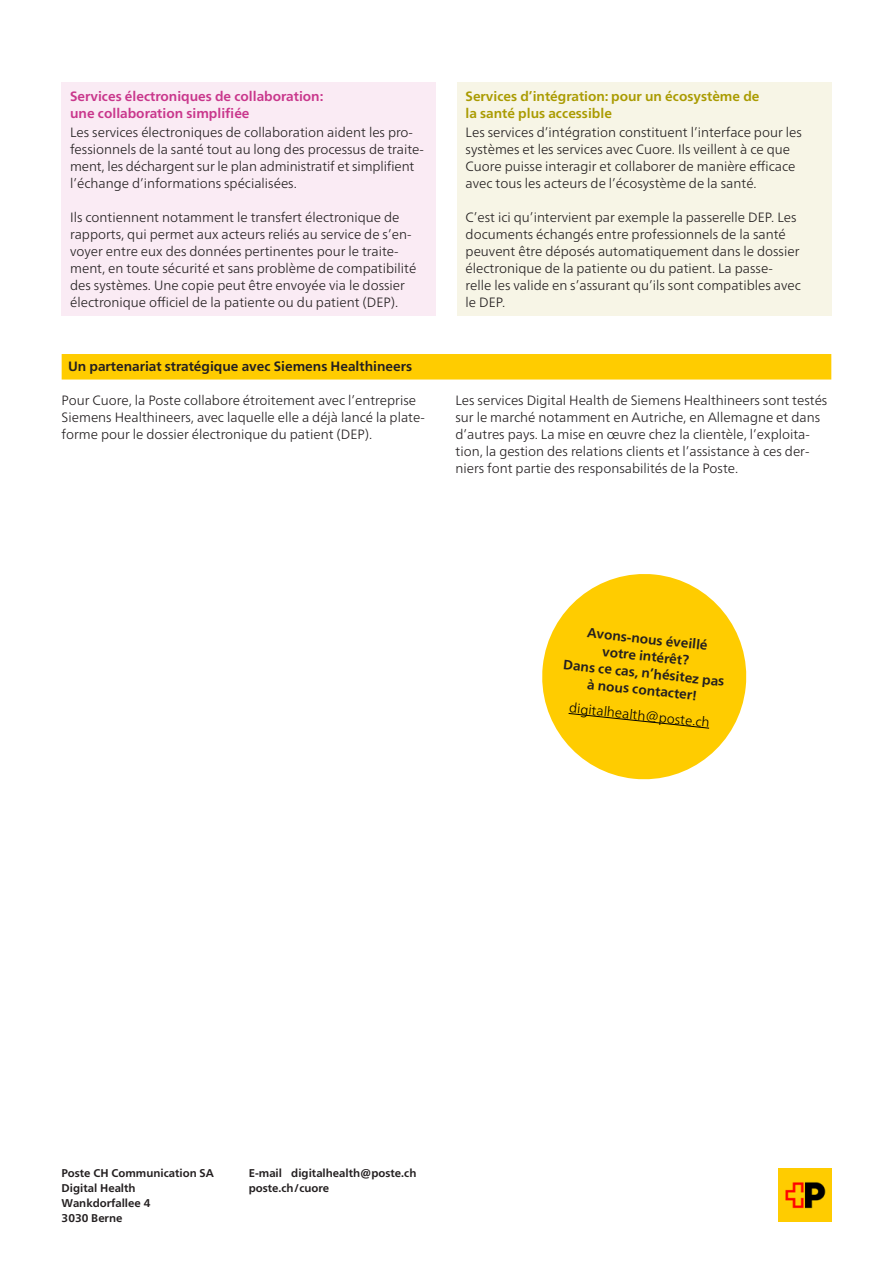
<style>
.page{position:relative;width:893px;height:1263px;background:#fff}
.page>*{position:absolute;margin:0;border:0;box-sizing:border-box;transform-origin:0 0}
.t1{font:300 13.5px/17px "Frutiger Neue LT Pro";color:#231f20}
.t2{font:700 13.5px/17px "Frutiger Neue LT Pro";color:#231f20;text-align:center}
.t3{font:700 13.5px/17px "Frutiger Neue LT Pro";color:#c9378c}
.t4{font:700 13.5px/17px "Frutiger Neue LT Pro";color:#aa9b01}
.t5{font:300 13.5px "Frutiger Neue LT Pro";color:#000}
.t6{font:700 11.25px/14.9px "Frutiger Neue LT Pro";color:#231f20}
</style>
<div class="page">
<div style="left:62px;top:354px;width:769px;height:25px;background:#fc0"></div>
<div style="left:62px;top:82px;width:374px;height:234px;background:#faebf4"></div>
<div style="left:457px;top:82px;width:374px;height:234px;background:#f7f5e6"></div>
<svg style="left:542px;top:574px;width:205px;height:206px;fill:#fc0"></svg>
<svg style="left:568px;top:713px;width:142px;height:16px;background:#efbf00"></svg>
<img style="left:778px;top:1168px;width:53px;height:53px">
<p class="t3" style="left:70px;top:88px;width:255px">Services électroniques de collaboration: une collaboration simplifiée</p>
<p class="t1" style="left:70px;top:124px;width:355px">Les services électroniques de collaboration aident les pro&shy;fessionnels de la santé tout au long des processus de traite&shy;ment, les déchargent sur le plan administratif et simplifient l’échange d’informations spécialisées.</p>
<p class="t1" style="left:70px;top:209px;width:348px">Ils contiennent notamment le transfert électronique de rapports, qui permet aux acteurs reliés au service de s’en&shy;voyer entre eux des données pertinentes pour le traite&shy;ment, en toute sécurité et sans problème de compatibilité des systèmes. Une copie peut être envoyée via le dossier électronique officiel de la patiente ou du patient (DEP).</p>
<p class="t4" style="left:466px;top:88px;width:295px">Services d’intégration: pour un écosystème de la santé plus accessible</p>
<p class="t1" style="left:466px;top:124px;width:338px">Les services d’intégration constituent l’interface pour les systèmes et les services avec Cuore. Ils veillent à ce que Cuore puisse interagir et collaborer de manière efficace avec tous les acteurs de l’écosystème de la santé.</p>
<p class="t1" style="left:466px;top:209px;width:337px">C’est ici qu’intervient par exemple la passerelle DEP. Les documents échangés entre professionnels de la santé peuvent être déposés automatiquement dans le dossier électronique de la patiente ou du patient. La passe&shy;relle les valide en s’assurant qu’ils sont compatibles avec le DEP.</p>
<p class="t2" style="left:68px;top:358px;width:346px">Un partenariat stratégique avec Siemens Healthineers</p>
<p class="t1" style="left:62px;top:392px;width:365px">Pour Cuore, la Poste collabore étroitement avec l’entreprise<br>Siemens Healthineers, avec laquelle elle a déjà lancé la plate&shy;forme pour le dossier électronique du patient (DEP).</p>
<p class="t1" style="left:455px;top:392px;width:373px">Les services Digital Health de Siemens Healthineers sont testés sur le marché notamment en Autriche, en Allemagne et dans d’autres pays. La mise en œuvre chez la clientèle, l’exploita&shy;tion, la gestion des relations clients et l’assistance à ces der&shy;niers font partie des responsabilités de la Poste.</p>
<p class="t2" style="left:568px;top:622px;width:163px;rotate:6deg">Avons-nous éveillé<br>votre intérêt?<br>Dans ce cas, n’hésitez pas à nous contacter!</p>
<p class="t5" style="left:570px;top:700px;width:143px;rotate:6deg">digitalhealth@poste.ch</p>
<p class="t6" style="left:62px;top:1165px;width:154px">Poste CH Communication SA<br>Digital Health<br>Wankdorfallee 4<br>3030 Berne</p>
<p class="t6" style="left:249px;top:1165px;width:169px">E-mail digitalhealth@poste.ch poste.ch/cuore</p>
</div>
